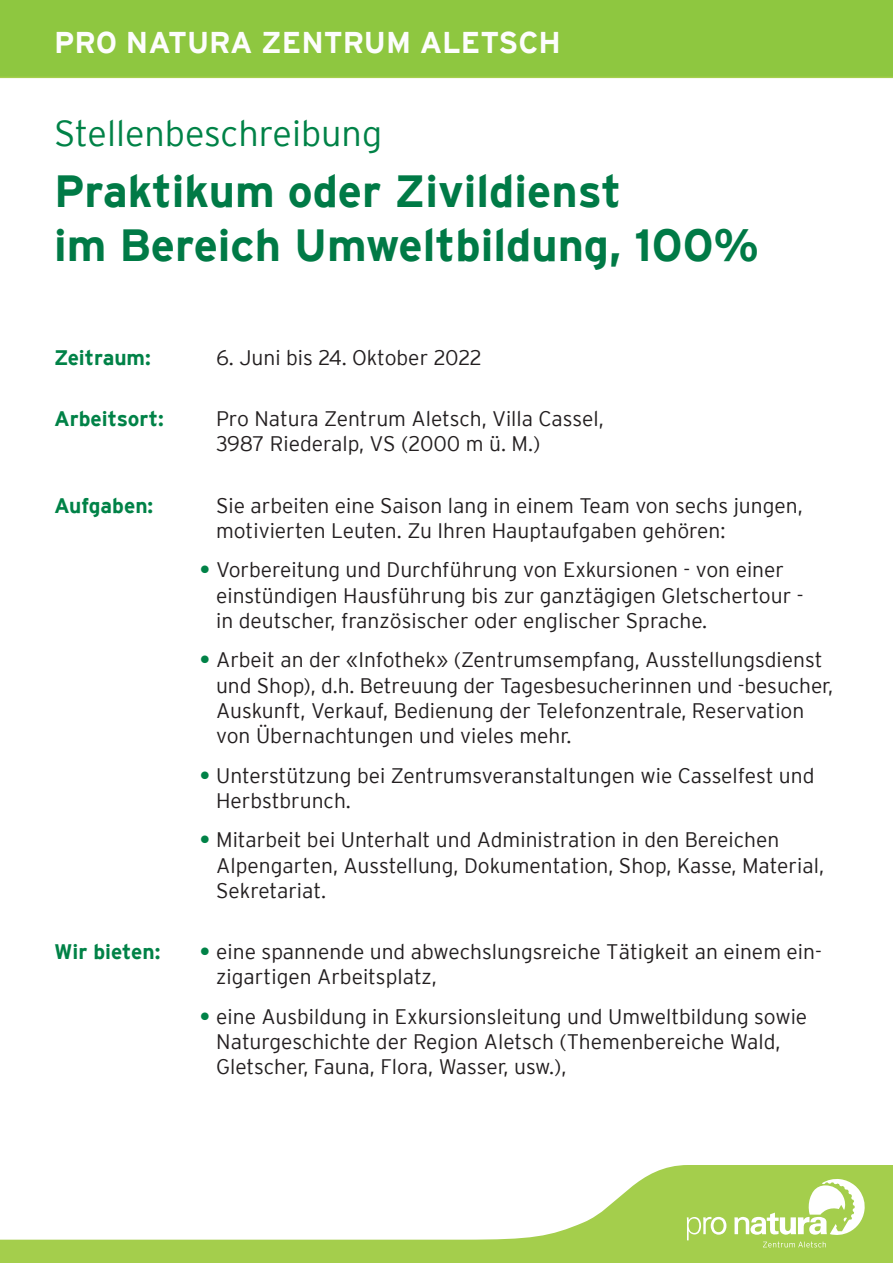
<style>
.page{position:relative;width:893px;height:1263px;background:#fff}
.page>*{position:absolute;margin:0;border:0;box-sizing:border-box;transform-origin:0 0}
.t1{font:700 45px/54px "Interstate";color:#007a46}
.t2{font:300 36px "Interstate";color:#008247}
.t3{font:700 30px "Interstate";color:#fdfdfd}
.t4{font:300 21px/25.2px "Interstate";color:#231f20}
.t5{font:700 21px "Interstate";color:#008247}
.s1{font-weight:700;color:#008247}
</style>
<div class="page">
<svg style="left:0;top:1165px;width:893px;height:98px"></svg>
<svg style="left:687px;top:1178px;width:178px;height:69px"></svg>
<div style="left:0;top:0;width:893px;height:78px;background:#8ec740"></div>
<h3 class="t3" style="left:54px;top:26px;width:508px">PRO NATURA ZENTRUM ALETSCH</h3>
<h2 class="t2" style="left:54px;top:114px;width:330px">Stellenbeschreibung</h2>
<h1 class="t1" style="left:54px;top:164px;width:706px">Praktikum oder Zivildienst<br>im Bereich Umweltbildung, 100%</h1>
<p class="t5" style="left:54px;top:346px;width:98px">Zeitraum:</p>
<p class="t4" style="left:216px;top:345px;width:267px">6. Juni bis 24. Oktober 2022</p>
<p class="t5" style="left:54px;top:407px;width:111px">Arbeitsort:</p>
<p class="t4" style="left:216px;top:406px;width:389px">Pro Natura Zentrum Aletsch, Villa Cassel,<br>3987 Riederalp, VS (2000 m ü. M.)</p>
<p class="t5" style="left:54px;top:493px;width:101px">Aufgaben:</p>
<p class="t4" style="left:216px;top:492px;width:588px">Sie arbeiten eine Saison lang in einem Team von sechs jungen, motivierten Leuten. Zu Ihren Hauptaufgaben gehören:</p>
<p class="t4" style="left:216px;top:557px;width:589px;text-indent:-16px"><span class="s1">•</span> Vorbereitung und Durchführung von Exkursionen - von einer einstündigen Hausführung bis zur ganztägigen Gletschertour - in deutscher, französischer oder englischer Sprache.</p>
<p class="t4" style="left:216px;top:647px;width:618px;text-indent:-16px"><span class="s1">•</span> Arbeit an der «Infothek» (Zentrumsempfang, Ausstellungsdienst und Shop), d.h. Betreuung der Tagesbesucherinnen und -besucher, Auskunft, Verkauf, Bedienung der Telefonzentrale, Reservation von Übernachtungen und vieles mehr.</p>
<p class="t4" style="left:216px;top:762px;width:600px;text-indent:-16px"><span class="s1">•</span> Unterstützung bei Zentrumsveranstaltungen wie Casselfest und<br>Herbstbrunch.</p>
<p class="t4" style="left:216px;top:827px;width:609px;text-indent:-16px"><span class="s1">•</span> Mitarbeit bei Unterhalt und Administration in den Bereichen<br>Alpengarten, Ausstellung, Dokumentation, Shop, Kasse, Material,<br>Sekretariat.</p>
<p class="t5" style="left:54px;top:940px;width:108px">Wir bieten:</p>
<p class="t4" style="left:216px;top:939px;width:607px;text-indent:-16px"><span class="s1">•</span> eine spannende und abwechslungsreiche Tätigkeit an einem ein&shy;zigartigen Arbeitsplatz,</p>
<p class="t4" style="left:216px;top:1004px;width:593px;text-indent:-16px"><span class="s1">•</span> eine Ausbildung in Exkursionsleitung und Umweltbildung sowie<br>Naturgeschichte der Region Aletsch (Themenbereiche Wald,<br>Gletscher, Fauna, Flora, Wasser, usw.),</p>
</div>
